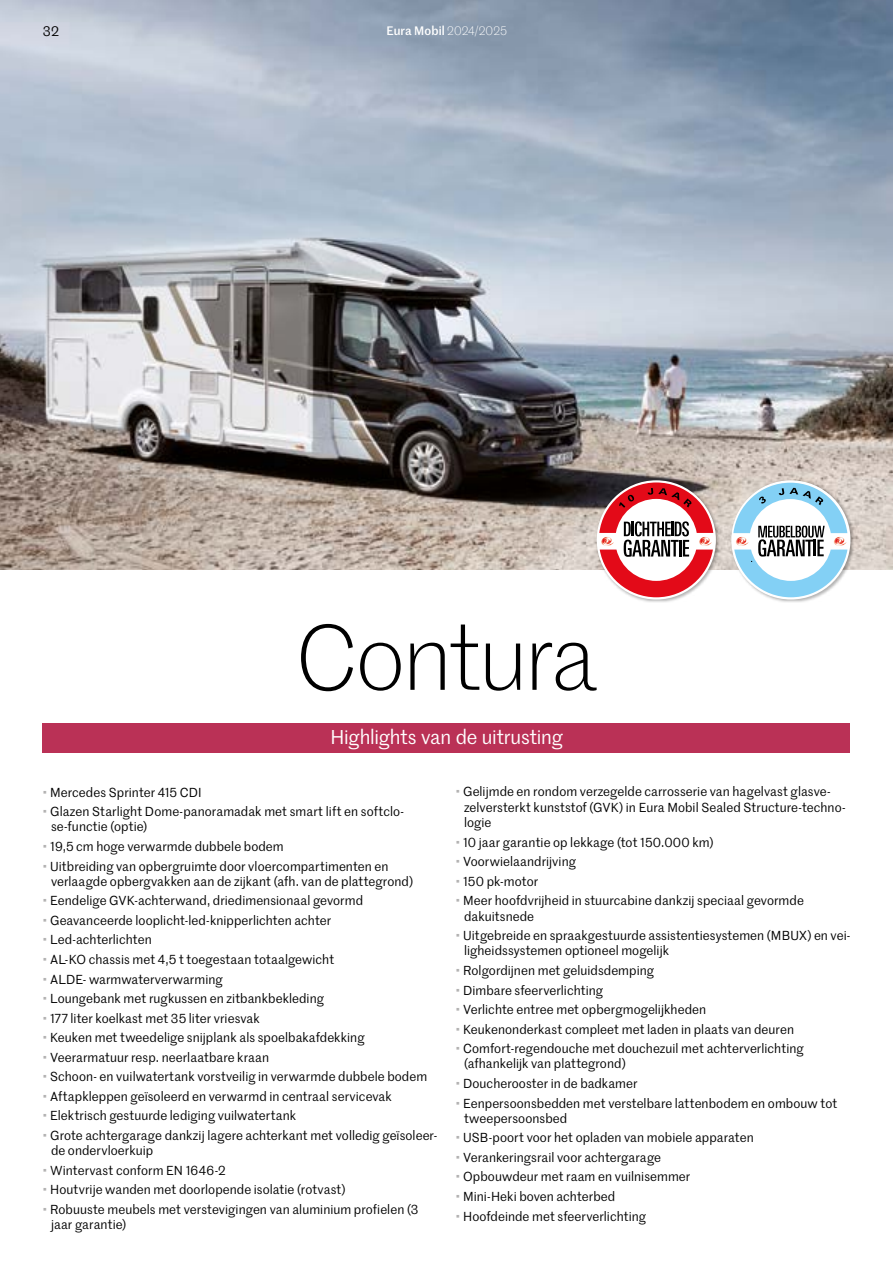
<style>
.page{position:relative;width:893px;height:1263px;background:#fff}
.page>*{position:absolute;margin:0;border:0;box-sizing:border-box;transform-origin:0 0}
.t1{font:300 90px "Marr Sans";letter-spacing:-.03em;color:#000}
.t2{font:19.5px "Marr Sans";letter-spacing:-.01em;color:#fff}
.t3{font:13.5px "Marr Sans";color:#000}
.t4{font:12.75px/15.3px "Marr Sans";letter-spacing:.005em;color:#000}
.t5{font:500 12px "Marr Sans";letter-spacing:.01em;color:#fff}
.s1{font-weight:300}
.s2{color:#b3b2b2}
</style>
<div class="page">
<img style="left:0;top:0;width:893px;height:570px">
<div style="left:730px;top:479px;width:125px;height:125px;background:#000;opacity:.3"></div>
<div style="left:596px;top:479px;width:124px;height:125px;background:#000;opacity:.3"></div>
<div style="left:43px;top:723px;width:807px;height:30px;background:#ba3156"></div>
<svg style="left:733px;top:483px;width:114px;height:114px"></svg>
<svg style="left:599px;top:482px;width:114px;height:115px"></svg>
<p class="t3" style="left:43px;top:22px;width:18px">32</p>
<p class="t5" style="left:386px;top:22px;width:122px">Eura Mobil <span class="s1">2024/2025</span></p>
<h1 class="t1" style="left:296px;top:595px;width:303px">Contura</h1>
<h2 class="t2" style="left:331px;top:723px;width:234px">Highlights van de uitrusting</h2>
<p class="t4" style="left:43px;top:784px;width:161px"><span class="s2">•</span> Mercedes Sprinter 415 CDI</p>
<p class="t4" style="left:51px;top:803px;width:355px;text-indent:-9px"><span class="s2">•</span> Glazen Starlight Dome-panoramadak met smart lift en softclo&shy;se-functie (optie)</p>
<p class="t4" style="left:43px;top:838px;width:243px"><span class="s2">•</span> 19,5 cm hoge verwarmde dubbele bodem</p>
<p class="t4" style="left:51px;top:858px;width:364px;text-indent:-9px"><span class="s2">•</span> Uitbreiding van opbergruimte door vloercompartimenten en verlaagde opbergvakken aan de zijkant (afh. van de plattegrond)</p>
<p class="t4" style="left:43px;top:893px;width:322px"><span class="s2">•</span> Eendelige GVK-achterwand, driedimensionaal gevormd</p>
<p class="t4" style="left:43px;top:912px;width:290px"><span class="s2">•</span> Geavanceerde looplicht-led-knipperlichten achter</p>
<p class="t4" style="left:43px;top:932px;width:111px"><span class="s2">•</span> Led-achterlichten</p>
<p class="t4" style="left:43px;top:951px;width:293px"><span class="s2">•</span> AL-KO chassis met 4,5 t toegestaan totaalgewicht</p>
<p class="t4" style="left:43px;top:971px;width:182px"><span class="s2">•</span> ALDE- warmwaterverwarming</p>
<p class="t4" style="left:43px;top:990px;width:283px"><span class="s2">•</span> Loungebank met rugkussen en zitbankbekleding</p>
<p class="t4" style="left:43px;top:1010px;width:219px"><span class="s2">•</span> 177 liter koelkast met 35 liter vriesvak</p>
<p class="t4" style="left:43px;top:1029px;width:323px"><span class="s2">•</span> Keuken met tweedelige snijplank als spoelbakafdekking</p>
<p class="t4" style="left:43px;top:1049px;width:228px"><span class="s2">•</span> Veerarmatuur resp. neerlaatbare kraan</p>
<p class="t4" style="left:43px;top:1068px;width:386px"><span class="s2">•</span> Schoon- en vuilwatertank vorstveilig in verwarmde dubbele bodem</p>
<p class="t4" style="left:43px;top:1088px;width:351px"><span class="s2">•</span> Aftapkleppen geïsoleerd en verwarmd in centraal servicevak</p>
<p class="t4" style="left:43px;top:1108px;width:255px"><span class="s2">•</span> Elektrisch gestuurde lediging vuilwatertank</p>
<p class="t4" style="left:51px;top:1127px;width:388px;text-indent:-9px"><span class="s2">•</span> Grote achtergarage dankzij lagere achterkant met volledig geïsoleer&shy;de ondervloerkuip</p>
<p class="t4" style="left:43px;top:1162px;width:185px"><span class="s2">•</span> Wintervast conform EN 1646-2</p>
<p class="t4" style="left:43px;top:1181px;width:305px"><span class="s2">•</span> Houtvrije wanden met doorlopende isolatie (rotvast)</p>
<p class="t4" style="left:51px;top:1201px;width:369px;text-indent:-9px"><span class="s2">•</span> Robuuste meubels met verstevigingen van aluminium profielen (3 jaar garantie)</p>
<p class="t4" style="left:464px;top:784px;width:383px;text-indent:-9px"><span class="s2">•</span> Gelijmde en rondom verzegelde carrosserie van hagelvast glasve&shy;zelversterkt kunststof (GVK) in Eura Mobil Sealed Structure-techno&shy;logie</p>
<p class="t4" style="left:455px;top:834px;width:260px"><span class="s2">•</span> 10 jaar garantie op lekkage (tot 150.000 km)</p>
<p class="t4" style="left:455px;top:853px;width:122px"><span class="s2">•</span> Voorwielaandrijving</p>
<p class="t4" style="left:455px;top:873px;width:84px"><span class="s2">•</span> 150 pk-motor</p>
<p class="t4" style="left:464px;top:892px;width:341px;text-indent:-9px"><span class="s2">•</span> Meer hoofdvrijheid in stuurcabine dankzij speciaal gevormde dakuitsnede</p>
<p class="t4" style="left:464px;top:927px;width:388px;text-indent:-9px"><span class="s2">•</span> Uitgebreide en spraakgestuurde assistentiesystemen (MBUX) en vei&shy;ligheidssystemen optioneel mogelijk</p>
<p class="t4" style="left:455px;top:962px;width:200px"><span class="s2">•</span> Rolgordijnen met geluidsdemping</p>
<p class="t4" style="left:455px;top:982px;width:149px"><span class="s2">•</span> Dimbare sfeerverlichting</p>
<p class="t4" style="left:455px;top:1001px;width:252px"><span class="s2">•</span> Verlichte entree met opbergmogelijkheden</p>
<p class="t4" style="left:455px;top:1021px;width:340px"><span class="s2">•</span> Keukenonderkast compleet met laden in plaats van deuren</p>
<p class="t4" style="left:464px;top:1040px;width:341px;text-indent:-9px"><span class="s2">•</span> Comfort-regendouche met douchezuil met achterverlichting (afhankelijk van plattegrond)</p>
<p class="t4" style="left:455px;top:1075px;width:184px"><span class="s2">•</span> Doucherooster in de badkamer</p>
<p class="t4" style="left:464px;top:1095px;width:375px;text-indent:-9px"><span class="s2">•</span> Eenpersoonsbedden met verstelbare lattenbodem en ombouw tot tweepersoonsbed</p>
<p class="t4" style="left:455px;top:1130px;width:300px"><span class="s2">•</span> USB-poort voor het opladen van mobiele apparaten</p>
<p class="t4" style="left:455px;top:1149px;width:207px"><span class="s2">•</span> Verankeringsrail voor achtergarage</p>
<p class="t4" style="left:455px;top:1169px;width:236px"><span class="s2">•</span> Opbouwdeur met raam en vuilnisemmer</p>
<p class="t4" style="left:455px;top:1188px;width:161px"><span class="s2">•</span> Mini-Heki boven achterbed</p>
<p class="t4" style="left:455px;top:1208px;width:192px"><span class="s2">•</span> Hoofdeinde met sfeerverlichting</p>
</div>
